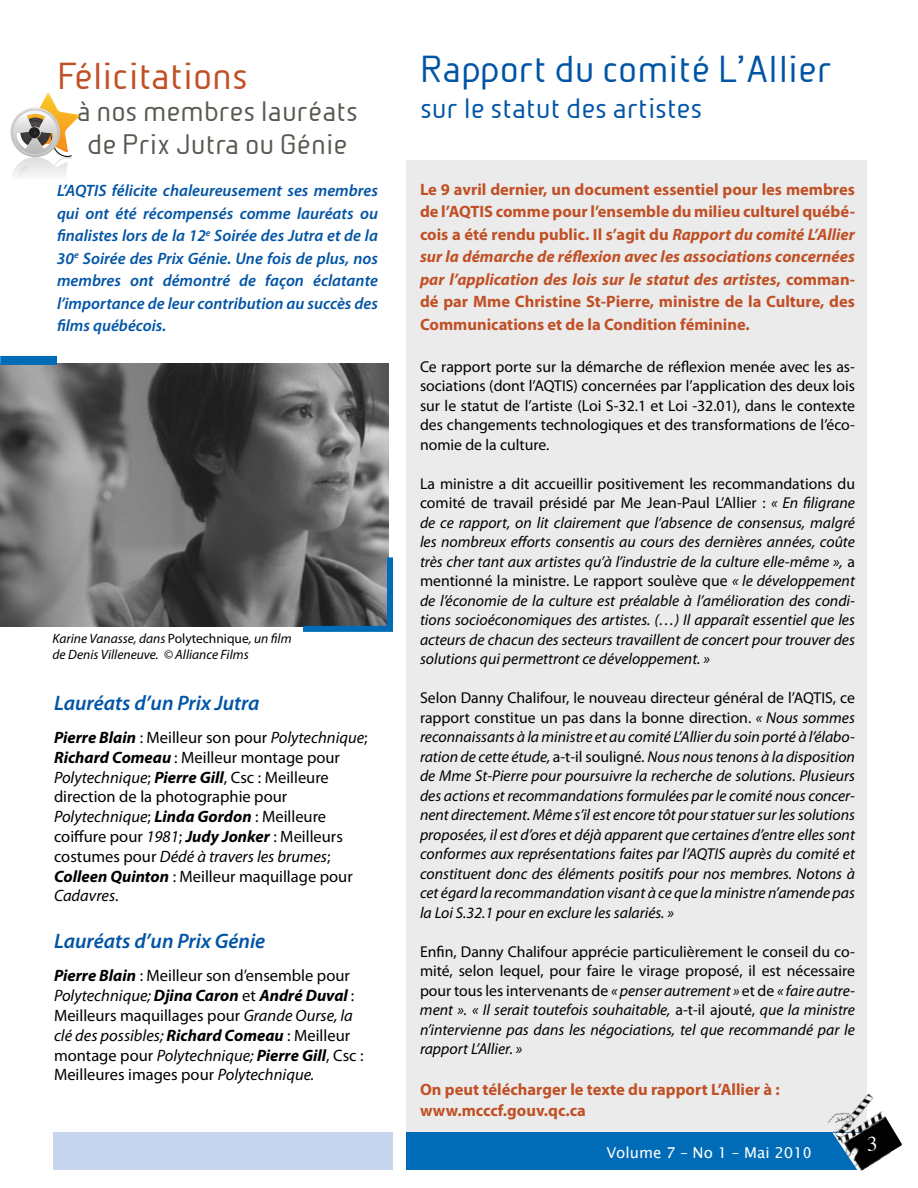
<style>
.page{position:relative;width:918px;height:1188px;background:#fff}
.page>*{position:absolute;margin:0;border:0;box-sizing:border-box;transform-origin:0 0}
.t1{font:36px "Beta Sans Norm";color:#0054a6}
.t2{font:36px "Beta Sans Norm";color:#c15025}
.t3{font:27px/32.4px "Beta Sans Norm";color:#5a5851;text-align:center}
.t4{font:27px "Beta Sans Norm";color:#0054a6}
.t5{font:italic 600 21px "Myriad Pro";color:#0054a6}
.t6{font:21px "Times";color:#fff}
.t7{font:16.5px/19.8px "Myriad Pro";color:#000}
.t8{font:700 16.5px/22.5px "Myriad Pro";color:#c15025;text-align:justify}
.t9{font:italic 600 16.5px/22.5px "Myriad Pro";color:#0054a6;text-align:justify}
.t10{font:italic 15.75px/19.5px "Myriad Pro";color:#000;text-align:justify}
.t11{font:15.75px/19.5px "Myriad Pro";color:#000;text-align:justify}
.t12{font:15px "Lucida Sans Unicode";color:#fff}
.t13{font:italic 13.5px/16.2px "Myriad Pro";color:#000}
.s1{font-style:normal}
.s2{font-weight:700;font-style:italic}
.s3{font-style:italic}
</style>
<div class="page">
<div style="left:406px;top:160px;width:461px;height:973px;background:#ebebec"></div>
<img style="left:0;top:363px;width:388px;height:264px">
<svg style="left:297px;top:551px;width:96px;height:81px;background:#4b5862"></svg>
<div style="left:0;top:356px;width:57px;height:9px;background:#006cb7"></div>
<div style="left:407px;top:1133px;width:453px;height:37px;background:#006cb7"></div>
<div style="left:54px;top:1133px;width:339px;height:37px;background:#c7d4ed"></div>
<svg style="left:820px;top:1093px;width:83px;height:78px"></svg>
<svg style="left:10px;top:93px;width:70px;height:84px"></svg>
<h1 class="t2" style="left:57px;top:55px;width:193px">Félicitations</h1>
<h2 class="t3" style="left:77px;top:95px;width:283px">à nos membres lauréats de Prix Jutra ou Génie</h2>
<p class="t9" style="left:57px;top:179px;width:323px">L’AQTIS félicite chaleureusement ses membres qui ont été récompensés comme lauréats ou finalistes lors de la 12<sup>e</sup> Soirée des Jutra et de la 30<sup>e</sup> Soirée des Prix Génie. Une fois de plus, nos membres ont démontré de façon éclatante l’importance de leur contribution au succès des films québécois.</p>
<p class="t13" style="left:52px;top:630px;width:241px">Karine Vanasse, dans <span class="s1">Polytechnique</span>, un film de Denis Villeneuve. © Alliance Films</p>
<h3 class="t5" style="left:54px;top:689px;width:207px">Lauréats d’un Prix Jutra</h3>
<p class="t7" style="left:54px;top:727px;width:315px"><span class="s2">Pierre Blain</span> : Meilleur son pour <span class="s3">Polytechnique</span>; <span class="s2">Richard Comeau</span> : Meilleur montage pour <span class="s3">Polytechnique</span>; <span class="s2">Pierre Gill</span>, Csc : Meilleure direction de la photographie pour <span class="s3">Polytechnique</span>; <span class="s2">Linda Gordon</span> : Meilleure coiffure pour <span class="s3">1981</span>; <span class="s2">Judy Jonker</span> : Meilleurs costumes pour <span class="s3">Dédé à travers les brumes</span>; <span class="s2">Colleen Quinton</span> : Meilleur maquillage pour <span class="s3">Cadavres</span>.</p>
<h3 class="t5" style="left:54px;top:928px;width:213px">Lauréats d’un Prix Génie</h3>
<p class="t7" style="left:54px;top:966px;width:311px"><span class="s2">Pierre Blain</span> : Meilleur son d’ensemble pour <span class="s3">Polytechnique;</span> <span class="s2">Djina Caron</span> et <span class="s2">André Duval</span> :<br>Meilleurs maquillages pour <span class="s3">Grande Ourse, la clé des possibles;</span> <span class="s2">Richard Comeau</span> : Meilleur montage pour <span class="s3">Polytechnique;</span> <span class="s2">Pierre Gill</span>, Csc :<br>Meilleures images pour <span class="s3">Polytechnique.</span></p>
<h1 class="t1" style="left:420px;top:48px;width:414px">Rapport du comité L’Allier</h1>
<h2 class="t4" style="left:420px;top:93px;width:284px">sur le statut des artistes</h2>
<p class="t8" style="left:420px;top:177px;width:437px">Le 9 avril dernier, un document essentiel pour les membres de l’AQTIS comme pour l’ensemble du milieu culturel québé&shy;cois a été rendu public. Il s’agit du <span class="s3">Rapport du comité L’Allier sur la démarche de réflexion avec les associations concernées par l’application des lois sur le statut des artistes</span>, comman&shy;dé par Mme Christine St-Pierre, ministre de la Culture, des Communications et de la Condition féminine.</p>
<p class="t11" style="left:420px;top:356px;width:437px">Ce rapport porte sur la démarche de réflexion menée avec les as&shy;sociations (dont l’AQTIS) concernées par l’application des deux lois sur le statut de l’artiste (Loi S-32.1 et Loi -32.01), dans le contexte des changements technologiques et des transformations de l’éco&shy;nomie de la culture.</p>
<p class="t10" style="left:420px;top:473px;width:437px"><span class="s1">La ministre a dit accueillir positivement les recommandations du comité de travail présidé par Me Jean-Paul L’Allier :</span> « En filigrane de ce rapport, on lit clairement que l’absence de consensus, malgré les nombreux efforts consentis au cours des dernières années, coûte très cher tant aux artistes qu’à l’industrie de la culture elle-même », <span class="s1">a mentionné la ministre. Le rapport soulève que</span> « le développement de l’économie de la culture est préalable à l’amélioration des condi&shy;tions socioéconomiques des artistes. (…) Il apparaît essentiel que les acteurs de chacun des secteurs travaillent de concert pour trouver des solutions qui permettront ce développement. »</p>
<p class="t10" style="left:420px;top:688px;width:437px"><span class="s1">Selon Danny Chalifour, le nouveau directeur général de l’AQTIS, ce rapport constitue un pas dans la bonne direction.</span> « Nous sommes reconnaissants à la ministre et au comité L’Allier du soin porté à l’élabo&shy;ration de cette étude, <span class="s1">a-t-il souligné</span>. Nous nous tenons à la disposition de Mme St-Pierre pour poursuivre la recherche de solutions. Plusieurs des actions et recommandations formulées par le comité nous concer&shy;nent directement. Même s’il est encore tôt pour statuer sur les solutions proposées, il est d’ores et déjà apparent que certaines d’entre elles sont conformes aux représentations faites par l’AQTIS auprès du comité et constituent donc des éléments positifs pour nos membres. Notons à cet égard la recommandation visant à ce que la ministre n’amende pas la Loi S.32.1 pour en exclure les salariés. »</p>
<p class="t11" style="left:420px;top:941px;width:437px">Enfin, Danny Chalifour apprécie particulièrement le conseil du co&shy;mité, selon lequel, pour faire le virage proposé, il est nécessaire pour tous les intervenants de <span class="s3">« penser autrement »</span> et de <span class="s3">« faire autre&shy;ment ». « Il serait toutefois souhaitable,</span> a-t-il ajouté, <span class="s3">que la ministre n’intervienne pas dans les négociations, tel que recommandé par le rapport L’Allier. »</span></p>
<p class="t8" style="left:420px;top:1078px;width:361px;line-height:21px">On peut télécharger le texte du rapport L’Allier à : www.mcccf.gouv.qc.ca</p>
<p class="t12" style="left:606px;top:1141px;width:207px">Volume 7 – No 1 – Mai 2010</p>
<h3 class="t6" style="left:867px;top:1125px;width:12px">3</h3>
</div>
